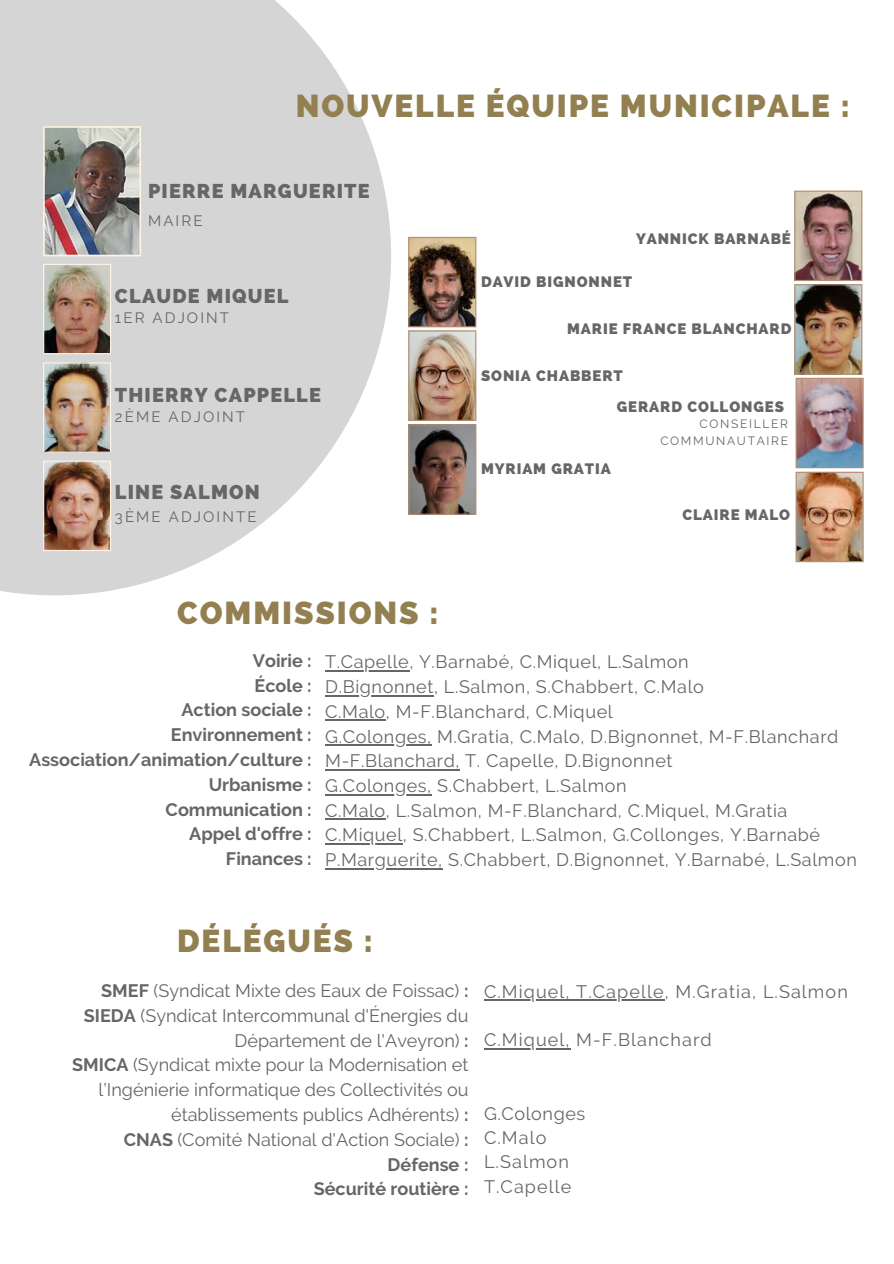
<style>
.page{position:relative;width:894px;height:1264px;background:#fff}
.page>*{position:absolute;margin:0;border:0;box-sizing:border-box;transform-origin:0 0}
.t1{font:800 31.5px "Raleway";letter-spacing:.06em;color:#938051}
.t2{font:800 19.8px "Raleway";letter-spacing:.06em;color:#666}
.t3{font:18px/24.6px "Raleway";letter-spacing:.035em;color:#666}
.t4{font:18px/24.8px "Raleway";color:#666;text-align:right}
.t5{font:700 18px/24.8px "Raleway";color:#666;text-align:right}
.t6{font:18px/24.3px "Raleway";letter-spacing:.06em;color:#666}
.t7{font:800 15px "Raleway";letter-spacing:.06em;color:#666}
.t8{font:15px "Raleway";letter-spacing:.14em;color:#666}
.t9{font:12px/16.6px "Raleway";letter-spacing:.14em;color:#666;text-align:right}
.s1{font-weight:700}
</style>
<div class="page">
<svg style="left:0;top:0;width:391px;height:595px;fill:#d5d5d5"></svg>
<img style="left:43px;top:264px;width:68px;height:90px">
<img style="left:43px;top:126px;width:98px;height:130px">
<img style="left:43px;top:362px;width:68px;height:91px">
<img style="left:794px;top:190px;width:69px;height:372px">
<img style="left:408px;top:237px;width:68px;height:278px">
<img style="left:43px;top:460px;width:68px;height:91px">
<hr style="left:325px;top:670px;width:84px;height:2px;background:#666">
<hr style="left:325px;top:695px;width:109px;height:1px;background:#666">
<hr style="left:325px;top:719px;width:61px;height:2px;background:#666">
<hr style="left:325px;top:744px;width:107px;height:2px;background:#666">
<hr style="left:325px;top:769px;width:135px;height:1px;background:#666">
<hr style="left:325px;top:793px;width:107px;height:2px;background:#666">
<hr style="left:325px;top:818px;width:61px;height:2px;background:#666">
<hr style="left:325px;top:843px;width:78px;height:1px;background:#666">
<hr style="left:325px;top:867px;width:118px;height:2px;background:#666">
<hr style="left:484px;top:999px;width:180px;height:2px;background:#666">
<hr style="left:484px;top:1048px;width:86px;height:1px;background:#666">
<h1 class="t1" style="left:295px;top:87px;width:555px">NOUVELLE ÉQUIPE MUNICIPALE :</h1>
<p class="t2" style="left:148px;top:179px;width:223px">PIERRE MARGUERITE</p>
<p class="t8" style="left:148px;top:211px;width:56px">MAIRE</p>
<p class="t2" style="left:115px;top:284px;width:175px">CLAUDE MIQUEL</p>
<p class="t8" style="left:115px;top:309px;width:116px">1ER ADJOINT</p>
<p class="t2" style="left:115px;top:384px;width:207px">THIERRY CAPPELLE</p>
<p class="t8" style="left:115px;top:408px;width:131px">2ÈME ADJOINT</p>
<p class="t2" style="left:115px;top:480px;width:146px">LINE SALMON</p>
<p class="t8" style="left:115px;top:507px;width:143px">3ÈME ADJOINTE</p>
<h1 class="t1" style="left:177px;top:594px;width:263px">COMMISSIONS :</h1>
<p class="t7" style="left:636px;top:230px;width:156px">YANNICK BARNABÉ</p>
<p class="t7" style="left:481px;top:272px;width:153px">DAVID BIGNONNET</p>
<p class="t7" style="left:567px;top:320px;width:226px">MARIE FRANCE BLANCHARD</p>
<p class="t7" style="left:481px;top:366px;width:143px">SONIA CHABBERT</p>
<p class="t7" style="left:616px;top:398px;width:169px">GERARD COLLONGES</p>
<p class="t7" style="left:481px;top:460px;width:131px">MYRIAM GRATIA</p>
<p class="t9" style="left:660px;top:416px;width:129px">CONSEILLER<br>COMMUNAUTAIRE</p>
<p class="t7" style="left:682px;top:505px;width:109px">CLAIRE MALO</p>
<p class="t5" style="left:29px;top:648px;width:284px">Voirie :<br>École :<br>Action sociale :<br>Environnement :<br>Association/animation/culture :<br>Urbanisme :<br>Communication :<br>Appel d'offre :<br>Finances :</p>
<p class="t3" style="left:325px;top:649px;width:533px">T.Capelle, Y.Barnabé, C.Miquel, L.Salmon<br>D.Bignonnet, L.Salmon, S.Chabbert, C.Malo<br>C.Malo, M-F.Blanchard, C.Miquel<br>G.Colonges, M.Gratia, C.Malo, D.Bignonnet, M-F.Blanchard M-F.Blanchard, T. Capelle, D.Bignonnet<br>G.Colonges, S.Chabbert, L.Salmon<br>C.Malo, L.Salmon, M-F.Blanchard, C.Miquel, M.Gratia C.Miquel, S.Chabbert, L.Salmon, G.Collonges, Y.Barnabé P.Marguerite, S.Chabbert, D.Bignonnet, Y.Barnabé, L.Salmon</p>
<h1 class="t1" style="left:177px;top:922px;width:197px">DÉLÉGUÉS :</h1>
<p class="t4" style="left:72px;top:978px;width:397px"><span class="s1">SMEF</span> (Syndicat Mixte des Eaux de Foissac) <span class="s1">:<br>SIEDA</span> (Syndicat Intercommunal d'Énergies du Département de l'Aveyron) <span class="s1">:<br>SMICA</span> (Syndicat mixte pour la Modernisation et l’Ingénierie informatique des Collectivités ou établissements publics Adhérents) <span class="s1">:<br>CNAS</span> (Comité National d'Action Sociale) <span class="s1">:<br>Défense :<br>Sécurité routière :</span></p>
<p class="t6" style="left:484px;top:979px;width:365px">C.Miquel, T.Capelle, M.Gratia, L.Salmon</p>
<p class="t6" style="left:484px;top:1027px;width:229px">C.Miquel, M-F.Blanchard</p>
<p class="t6" style="left:484px;top:1101px;width:103px">G.Colonges<br>C.Malo<br>L.Salmon<br>T.Capelle</p>
</div>
